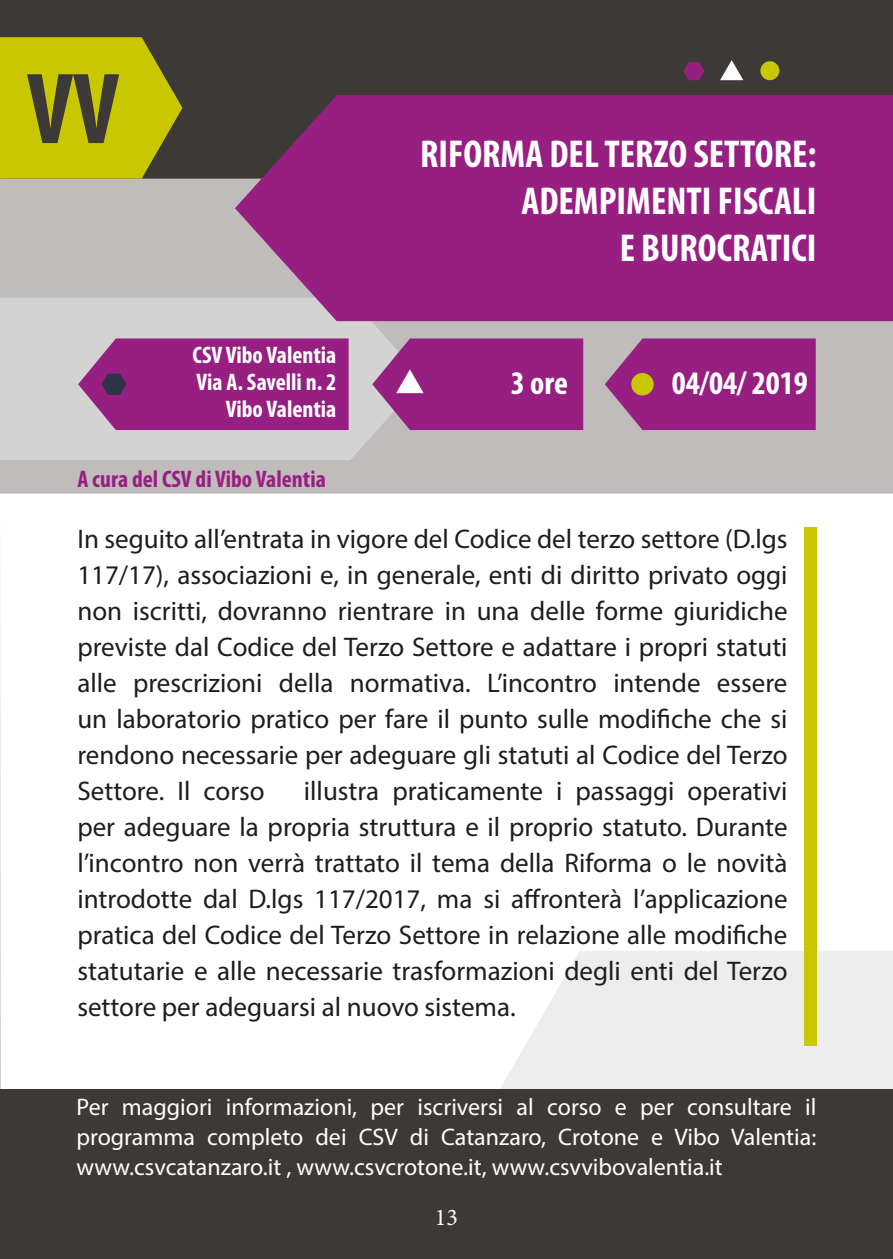
<style>
.page{position:relative;width:893px;height:1259px;background:#3d3936}
.page>*{position:absolute;margin:0;border:0;box-sizing:border-box;transform-origin:0 0}
.t1{font:700 condensed 102px "Myriad Pro";color:#3d3936}
.t2{font:700 condensed 39px "Myriad Pro";color:#fff}
.t3{font:700 condensed 33px "Myriad Pro";color:#fff}
.Paragrafo_base{font:27px/36px "Myriad Pro";color:#1d1d1b;text-align:justify}
.t4{font:24px/30px "Myriad Pro";color:#fff;text-align:justify}
.Paragrafo_base-2{font:700 condensed 24px "Myriad Pro";color:#fff}
.t5{font:700 condensed 24px "Myriad Pro";color:#981f82}
.t6{font:24px "Minion Pro";color:#fff}
</style>
<div class="page">
<div style="left:0;top:179px;width:893px;height:314px;background:#bfbcbb"></div>
<svg style="left:0;top:298px;width:423px;height:162px;background:#d2d1d2"></svg>
<div style="left:0;top:493px;width:893px;height:762px;background:#fff"></div>
<svg style="left:500px;top:951px;width:393px;height:138px;background:#eee"></svg>
<div style="left:0;top:1089px;width:893px;height:170px;background:#3d3936"></div>
<svg style="left:235px;top:95px;width:658px;height:226px;background:#962681"></svg>
<svg style="left:605px;top:338px;width:211px;height:92px;background:#9b2e87"></svg>
<svg style="left:0;top:37px;width:182px;height:142px;background:#b9b806"></svg>
<div style="left:804px;top:527px;width:12px;height:518px;background:#c9c800"></div>
<div style="left:631px;top:373px;width:23px;height:22px;background:#c9c800;border-radius:50%"></div>
<svg style="left:372px;top:338px;width:211px;height:92px;background:#9e338b"></svg>
<svg style="left:78px;top:338px;width:271px;height:92px;background:#9a2d87"></svg>
<div style="left:760px;top:61px;width:19px;height:19px;background:#c9c800;border-radius:50%"></div>
<svg style="left:720px;top:60px;width:23px;height:20px"></svg>
<svg style="left:683px;top:62px;width:21px;height:18px"></svg>
<h1 class="t1" style="left:27px;top:45px;width:94px">VV</h1>
<p class="Paragrafo_base-2" style="left:193px;top:339px;width:145px">CSV Vibo Valentia</p>
<p class="Paragrafo_base-2" style="left:197px;top:366px;width:141px">Via A. Savelli n. 2</p>
<p class="Paragrafo_base-2" style="left:226px;top:393px;width:112px">Vibo Valentia</p>
<p class="t5" style="left:77px;top:464px;width:250px">A cura del CSV di Vibo Valentia</p>
<p class="t2" style="left:420px;top:130px;width:398px">RIFORMA DEL TERZO SETTORE:</p>
<p class="t2" style="left:521px;top:177px;width:296px">ADEMPIMENTI FISCALI</p>
<p class="t2" style="left:620px;top:224px;width:198px">E BUROCRATICI</p>
<p class="t3" style="left:511px;top:362px;width:58px">3 ore</p>
<p class="t3" style="left:672px;top:363px;width:138px">04/04/ 2019</p>
<p class="Paragrafo_base" style="left:77px;top:520px;width:712px">In seguito all’entrata in vigore del Codice del terzo settore (D.lgs 117/17), associazioni e, in generale, enti di diritto privato oggi non iscritti, dovranno rientrare in una delle forme giuridiche previste dal Codice del Terzo Settore e adattare i propri statuti alle prescrizioni della normativa. L’incontro intende essere un laboratorio pratico per fare il punto sulle modifiche che si rendono necessarie per adeguare gli statuti al Codice del Terzo Settore. Il corso</p>
<p class="Paragrafo_base" style="left:77px;top:772px;width:712px;text-indent:227px">illustra praticamente i passaggi operativi per adeguare la propria struttura e il proprio statuto. Durante l’incontro non verrà trattato il tema della Riforma o le novità introdotte dal D.lgs 117/2017, ma si affronterà l’applicazione pratica del Codice del Terzo Settore in relazione alle modifiche statutarie e alle necessarie trasformazioni degli enti del Terzo settore per adeguarsi al nuovo sistema.</p>
<p class="t4" style="left:77px;top:1092px;width:741px">Per maggiori informazioni, per iscriversi al corso e per consultare il programma completo dei CSV di Catanzaro, Crotone e Vibo Valentia: www.csvcatanzaro.it , www.csvcrotone.it, www.csvvibovalentia.it</p>
<p class="t6" style="left:435px;top:1201px;width:25px">13</p>
</div>
